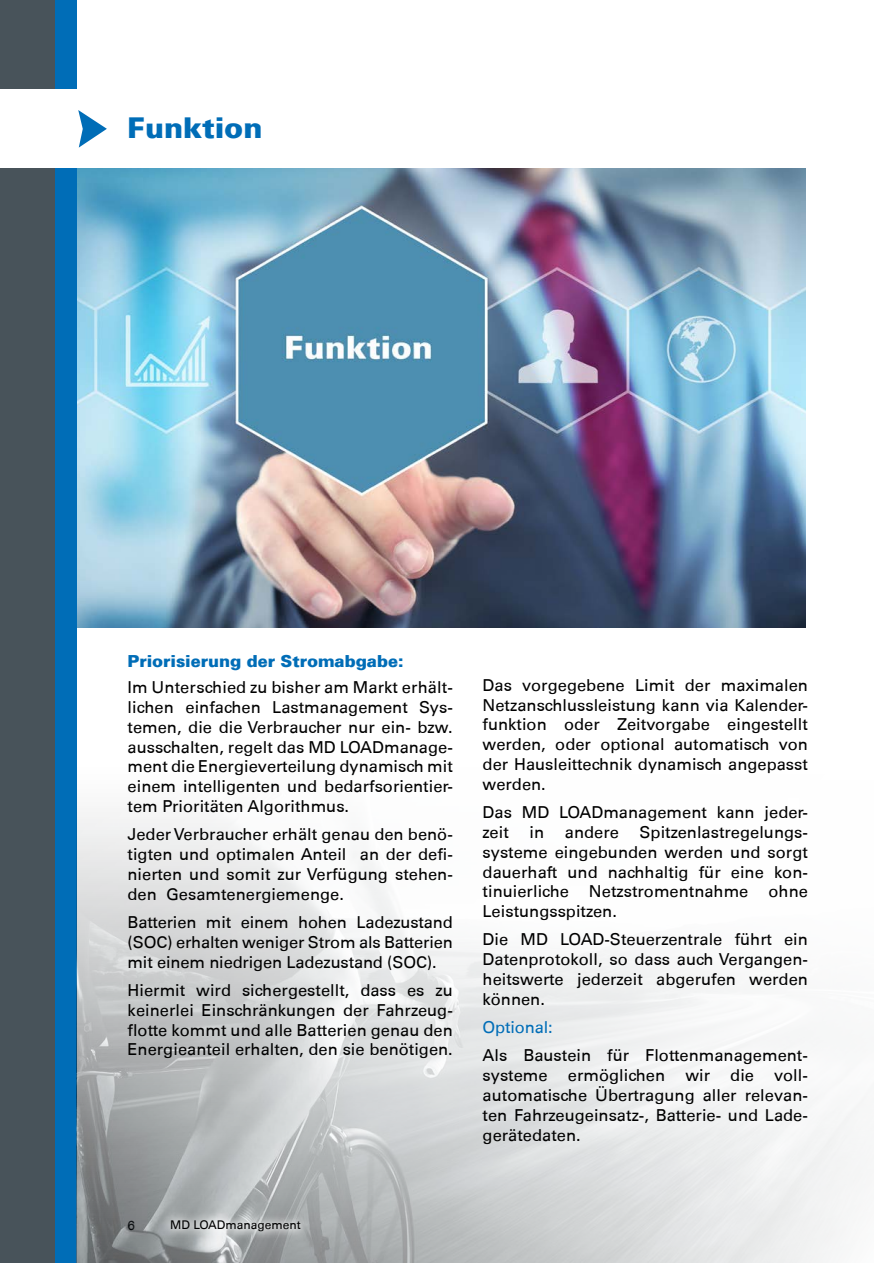
<style>
.page{position:relative;width:893px;height:1263px;background:#fff}
.page>*{position:absolute;margin:0;border:0;box-sizing:border-box;transform-origin:0 0}
.t1{font:900 28.5px "Univers";color:#006db7}
.t2{font:16.5px/19.8px "Univers 55 Roman";color:#000;text-align:justify}
.t3{font:900 16.5px "Univers";color:#006db7}
.t4{font:16.5px "Univers 55 Roman";letter-spacing:-.01em;color:#006db7}
.t5{font:13.5px "Univers 55 Roman";color:#000}
.t6{font:12px "Univers 55 Roman";color:#000}
</style>
<div class="page">
<img style="left:77px;top:168px;width:729px;height:459px">
<div style="left:0;top:0;width:55px;height:1263px;background:#48535a"></div>
<div style="left:55px;top:0;width:22px;height:1263px;background:#006db7"></div>
<div style="left:0;top:90px;width:102px;height:78px;background:#fff"></div>
<svg style="left:78px;top:110px;width:29px;height:38px"></svg>
<img style="left:77px;top:812px;width:786px;height:451px">
<div style="left:161px;top:1211px;width:149px;height:30px;background:#fff;opacity:.75"></div>
<h1 class="t1" style="left:128px;top:109px;width:136px">Funktion</h1>
<p class="t3" style="left:128px;top:650px;width:278px">Priorisierung der Stromabgabe:</p>
<p class="t2" style="left:128px;top:678px;width:327px">Im Unterschied zu bisher am Markt erhält&shy;lichen einfachen Lastmanagement Sys&shy;temen, die die Verbraucher nur ein- bzw. ausschalten, regelt das MD LOADmanage&shy;ment die Energieverteilung dynamisch mit einem intelligenten und bedarfsorientier&shy;tem Prioritäten Algorithmus.</p>
<p class="t2" style="left:128px;top:825px;width:327px">Jeder Verbraucher erhält genau den benö&shy;tigten und optimalen Anteil an der defi&shy;nierten und somit zur Verfügung stehen&shy;den Gesamtenergiemenge.</p>
<p class="t2" style="left:128px;top:912px;width:327px">Batterien mit einem hohen Ladezustand (SOC) erhalten weniger Strom als Batterien mit einem niedrigen Ladezustand (SOC).</p>
<p class="t2" style="left:128px;top:980px;width:327px">Hiermit wird sichergestellt, dass es zu keinerlei Einschränkungen der Fahrzeug&shy;flotte kommt und alle Batterien genau den Energieanteil erhalten, den sie benötigen.</p>
<p class="t2" style="left:483px;top:675px;width:327px">Das vorgegebene Limit der maximalen Netzanschlussleistung kann via Kalender&shy;funktion oder Zeitvorgabe eingestellt werden, oder optional automatisch von der Hausleittechnik dynamisch angepasst werden.</p>
<p class="t2" style="left:483px;top:802px;width:327px">Das MD LOADmanagement kann jeder&shy;zeit</p>
<p class="t2" style="left:483px;top:822px;width:327px;text-indent:157px">Spitzenlastregelungs&shy;systeme eingebunden werden und sorgt dauerhaft und nachhaltig für eine kon&shy;tinuierliche Netzstromentnahme ohne Leistungsspitzen.</p>
<p class="t2" style="left:483px;top:930px;width:327px">Die MD LOAD-Steuerzentrale führt ein Datenprotokoll, so dass auch Vergangen&shy;heitswerte jederzeit abgerufen werden können.</p>
<p class="t4" style="left:483px;top:1017px;width:72px">Optional:</p>
<p class="t2" style="left:483px;top:1046px;width:327px">Als Baustein für Flottenmanagement&shy;systeme ermöglichen wir die voll&shy;automatische Übertragung aller relevan&shy;ten Fahrzeugeinsatz-, Batterie- und Lade&shy;gerätedaten.</p>
<p class="t2" style="left:529px;top:822px;width:16px">in</p>
<p class="t2" style="left:565px;top:822px;width:56px">andere</p>
<p class="t5" style="left:128px;top:1217px;width:9px">6</p>
<p class="t6" style="left:170px;top:1217px;width:132px">MD LOADmanagement</p>
</div>
